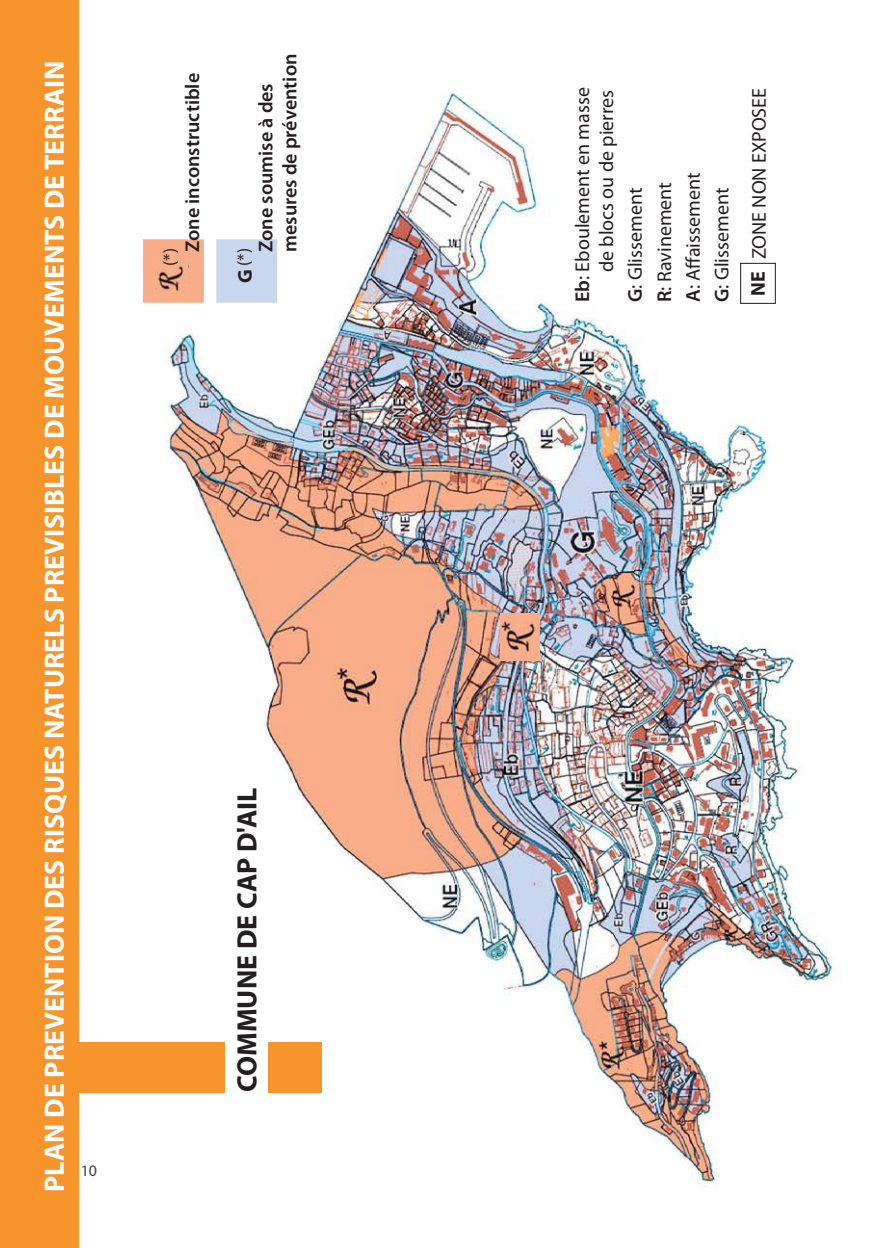
<style>
.page{position:relative;width:896px;height:1248px;background:#fff}
.page>*{position:absolute;margin:0;border:0;box-sizing:border-box;transform-origin:0 0}
.t1{font:700 28px "Myriad Pro";color:#fff}
.t2{font:700 28px "Myriad Pro";color:#231f20}
.t3{font:20px/28.8px "Myriad Pro";color:#231f20;text-align:right}
.t4{font:600 20px/24px "Myriad Pro";color:#231f20}
.t5{font:700 20px "Myriad Pro";color:#231f20}
.t6{font:18px "Myriad Pro";color:#231f20}
.t7{font:16px "Myriad Pro";color:#404041}
.s1{font-weight:600}
</style>
<div class="page">
<img style="left:79px;top:93px;width:754px;height:1093px">
<div style="left:30px;top:1041px;width:194px;height:51px;background:#f7942c"></div>
<div style="left:269px;top:1041px;width:53px;height:51px;background:#f7942c"></div>
<div style="left:0;top:0;width:79px;height:1247px;background:#f7942c"></div>
<div style="left:143px;top:239px;width:61px;height:64px;background:#f9ae89"></div>
<div style="left:216px;top:239px;width:61px;height:64px;background:#c8d6ee"></div>
<div style="left:740px;top:263px;width:36px;height:41px;border:1px solid #231f20"></div>
<img style="left:500px;top:613px;width:39px;height:47px">
<img style="left:188px;top:261px;width:3px;height:17px">
<img style="left:154px;top:263px;width:30px;height:29px">
<h1 class="t1" style="left:44px;top:1191px;width:1132px;rotate:-90deg">PLAN DE PREVENTION DES RISQUES NATURELS PREVISIBLES DE MOUVEMENTS DE TERRAIN</h1>
<p class="t7" style="left:81px;top:1164px;width:18px">10</p>
<p class="t4" style="left:255px;top:252px;width:200px;rotate:-90deg">Zone soumise à des mesures de prévention</p>
<p class="t4" style="left:182px;top:252px;width:180px;rotate:-90deg">Zone inconstructible</p>
<p class="t6" style="left:163px;top:266px;width:19px;rotate:-90deg">(*)</p>
<p class="t6" style="left:237px;top:266px;width:19px;rotate:-90deg">(*)</p>
<p class="t5" style="left:237px;top:283px;width:15px;rotate:-90deg">G</p>
<h1 class="t2" style="left:236px;top:1091px;width:306px;rotate:-90deg">COMMUNE DE CAP D'AIL</h1>
<p class="t3" style="left:572px;top:302px;width:216px;line-height:24px;rotate:-90deg"><span class="s1">Eb</span>: Eboulement en masse de blocs ou de pierres</p>
<p class="t3" style="left:622px;top:302px;width:131px;text-align:left;rotate:-90deg"><span class="s1">G</span>: Glissement<br><span class="s1">R</span>: Ravinement<br><span class="s1">A</span>: Affaissement<br><span class="s1">G</span>: Glissement</p>
<p class="t3" style="left:746px;top:259px;width:173px;rotate:-90deg">ZONE NON EXPOSEE</p>
<p class="t5" style="left:750px;top:296px;width:26px;rotate:-90deg">NE</p>
</div>
